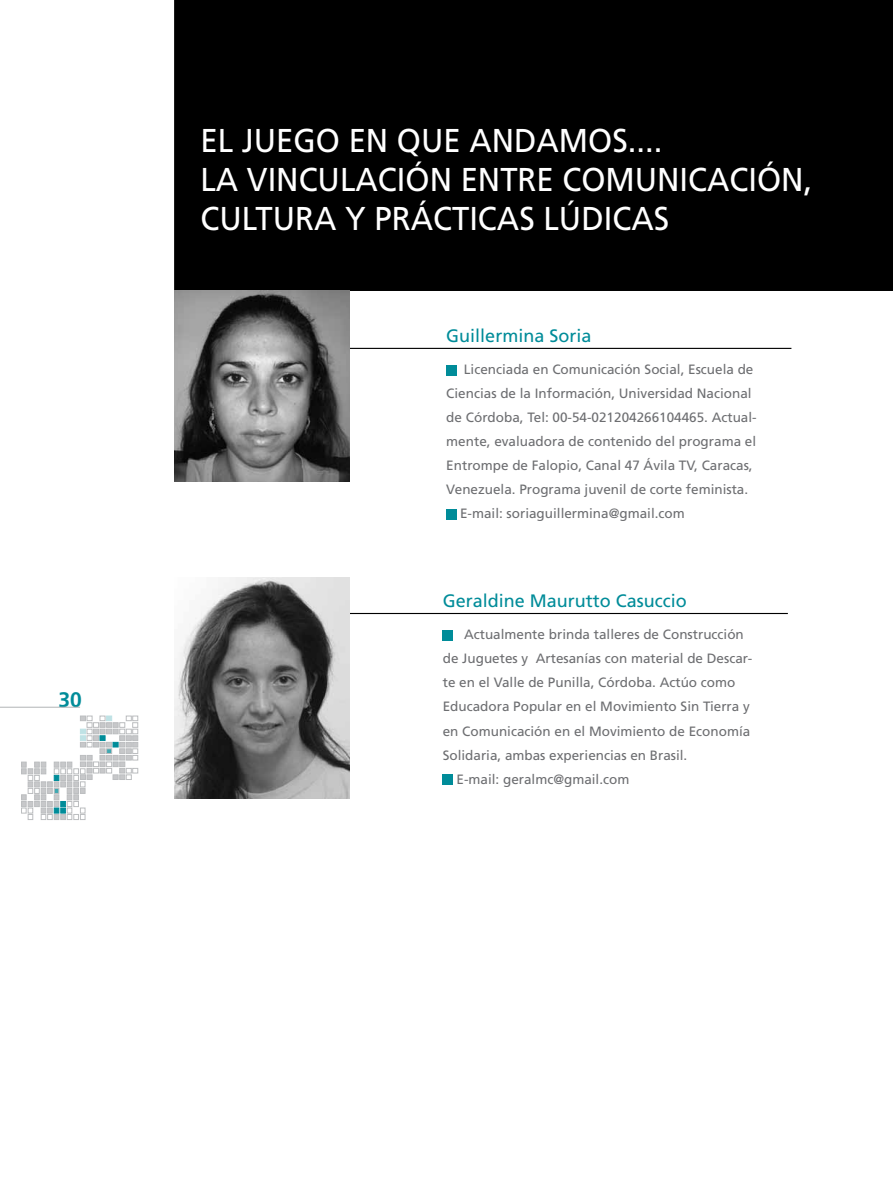
<style>
.page{position:relative;width:893px;height:1191px;background:#fff}
.page>*{position:absolute;margin:0;border:0;box-sizing:border-box;transform-origin:0 0}
.t1{font:33px "Frutiger";color:#fff;scale:.94 1}
.t2{font:700 21px "Frutiger";color:#008c99}
.t3{font:18px "Frutiger";color:#008c99}
.t4{font:13.5px "Frutiger";color:#6d6e71}
</style>
<div class="page">
<hr style="left:0;top:707px;width:80px;height:1px;background:#b1b4b6">
<svg style="left:21px;top:716px;width:117px;height:103px"></svg>
<hr style="left:892px;top:0;width:1px;height:1106px;background:#cce8eb">
<div style="left:174px;top:0;width:719px;height:291px;background:#000"></div>
<div style="left:446px;top:365px;width:10px;height:10px;background:#008c99"></div>
<div style="left:446px;top:509px;width:10px;height:10px;background:#008c99"></div>
<hr style="left:349px;top:348px;width:442px;height:1px;background:#000">
<div style="left:443px;top:630px;width:10px;height:10px;background:#008c99"></div>
<div style="left:443px;top:774px;width:10px;height:10px;background:#008c99"></div>
<hr style="left:346px;top:613px;width:442px;height:1px;background:#000">
<img style="left:174px;top:291px;width:176px;height:191px">
<img style="left:174px;top:578px;width:175px;height:220px">
<p class="t2" style="left:58px;top:687px;width:25px">30</p>
<p class="t1" style="left:200px;top:121px;width:311px">EL JUEGO EN QUE ANDAMOS</p>
<p class="t1" style="left:628px;top:121px;width:38px">....</p>
<p class="t1" style="left:200px;top:160px;width:91px">LA VINCULACI</p>
<p class="t1" style="left:406px;top:160px;width:79px">ÓN ENTRE</p>
<p class="t1" style="left:562px;top:160px;width:22px">COMUNICACI</p>
<p class="t1" style="left:757px;top:160px;width:60px">ÓN,</p>
<p class="t1" style="left:200px;top:199px;width:22px">CULTURA</p>
<p class="t1" style="left:345px;top:199px;width:113px">Y PRÁCTICAS</p>
<p class="t1" style="left:543px;top:199px;width:60px">LÚDICAS</p>
<p class="t3" style="left:446px;top:325px;width:147px">Guillermina Soria</p>
<p class="t4" style="left:464px;top:362px;width:291px">Licenciada en Comunicación Social, Escuela de</p>
<p class="t4" style="left:446px;top:386px;width:307px">Ciencias de la I nformación, U niversidad Nacional</p>
<p class="t4" style="left:446px;top:410px;width:312px">de Córdoba, Tel: 00-54-021204266104465. Actual-</p>
<p class="t4" style="left:446px;top:434px;width:311px">mente, evaluadora de contenido del programa el</p>
<p class="t4" style="left:446px;top:458px;width:308px">E ntrompe de Falopio, Canal 47 Ávila TV, Caracas,</p>
<p class="t4" style="left:446px;top:482px;width:303px">Venezuela. Programa juvenil de corte feminista.</p>
<p class="t4" style="left:460px;top:506px;width:226px">E-mail: soriaguillermina@gmail.com</p>
<p class="t3" style="left:443px;top:590px;width:246px">Geraldine Maurutto Casuccio</p>
<p class="t4" style="left:464px;top:627px;width:281px">Actualmente brinda talleres de Construcción</p>
<p class="t4" style="left:443px;top:651px;width:311px">de Juguetes y Artesanías con material de Descar-</p>
<p class="t4" style="left:443px;top:675px;width:294px">te en el Valle de Punilla, Córdoba. Actúo como</p>
<p class="t4" style="left:443px;top:699px;width:309px">Educadora Popular en el Movimiento Sin Tierra y</p>
<p class="t4" style="left:443px;top:723px;width:309px">en Comunicación en el Movimiento de Economía</p>
<p class="t4" style="left:443px;top:747px;width:246px">Solidaria, ambas experiencias en Brasil.</p>
<p class="t4" style="left:457px;top:771px;width:174px">E-mail: geralmc@gmail.com</p>
</div>
